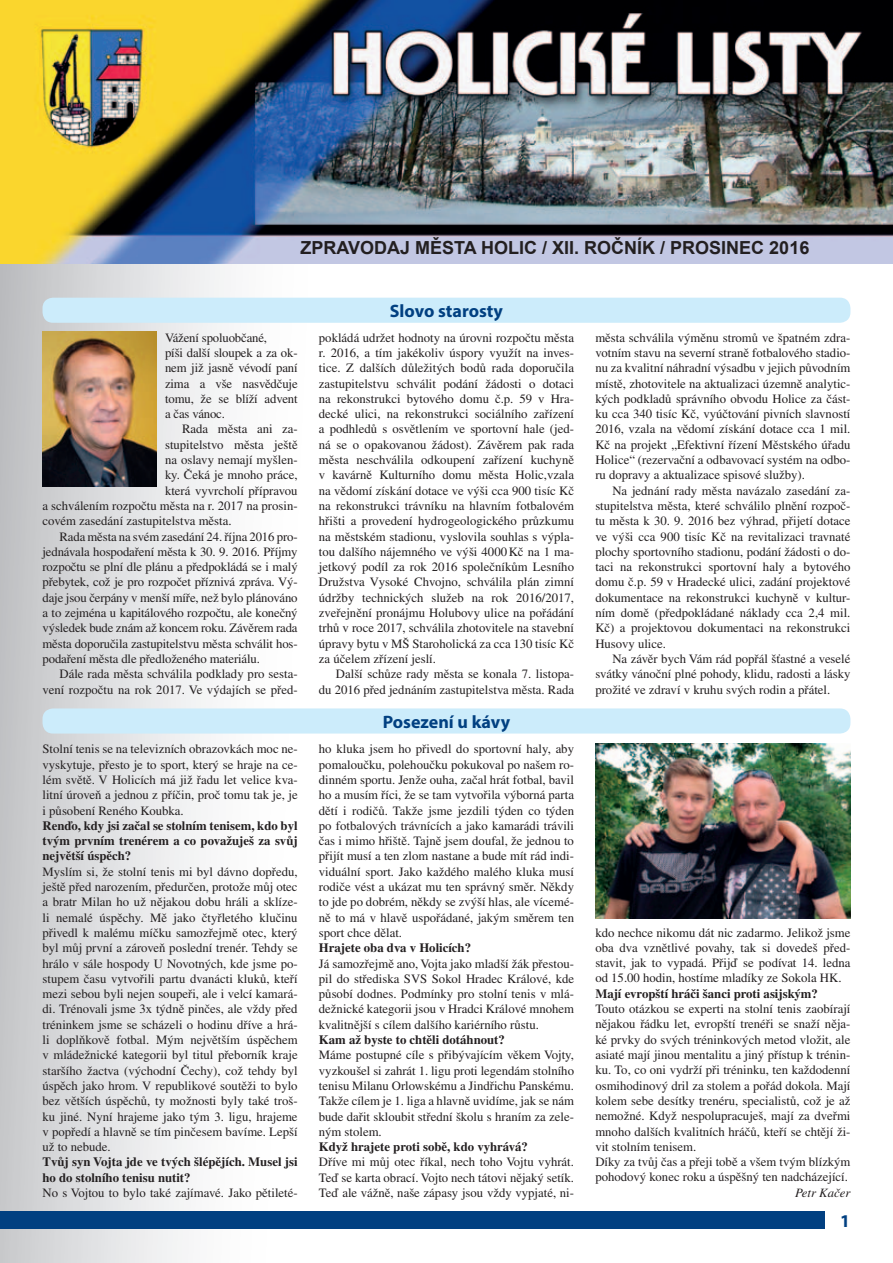
<style>
.page{position:relative;width:893px;height:1263px;background:#fff}
.page>*{position:absolute;margin:0;border:0;box-sizing:border-box;transform-origin:0 0}
.t1{font:700 18px "Arial";color:#231f20}
.t2{font:700 18px "Myriad Pro";color:#014081}
.t3{font:12.75px/15.3px "Times CE";color:#231f20;text-align:justify}
.t4{font:700 12.75px/15.3px "Times CE";color:#231f20;text-align:justify}
.t5{font:italic 12.75px "Times CE";color:#231f20}
</style>
<div class="page">
<div style="left:0;top:236px;width:308px;height:1027px;background:linear-gradient(to right,#c7c8cb,#fff)"></div>
<div style="left:0;top:1212px;width:825px;height:17px;background:#014081"></div>
<img style="left:43px;top:332px;width:114px;height:155px">
<img style="left:595px;top:744px;width:255px;height:174px">
<div style="left:43px;top:298px;width:807px;height:25px;background:#ccecfb;border-radius:10px"></div>
<div style="left:43px;top:708px;width:807px;height:25px;background:#ccecfb;border-radius:10px"></div>
<img style="left:0;top:0;width:893px;height:264px">
<h1 class="t1" style="left:301px;top:235px;width:510px">ZPRAVODAJ MĚSTA HOLIC / XII. ROČNÍK / PROSINEC 2016</h1>
<p class="t3" style="left:165px;top:330px;width:134px;text-align:left">Vážení spoluobčané,<br>píši další sloupek a za ok&shy;nem již jasně vévodí paní zima a vše nasvědčuje tomu, že se blíží advent a čas vánoc.</p>
<p class="t3" style="left:182px;top:421px;width:117px">Rada města ani za-</p>
<p class="t3" style="left:165px;top:437px;width:134px">stupitelstvo města ještě</p>
<p class="t3" style="left:165px;top:452px;width:134px">na oslavy nemají myšlen-</p>
<p class="t3" style="left:165px;top:467px;width:134px">ky. Čeká je mnoho práce,</p>
<p class="t3" style="left:165px;top:483px;width:134px">která vyvrcholí přípravou</p>
<p class="t3" style="left:43px;top:498px;width:257px">a schválením rozpočtu města na r. 2017 na prosin-</p>
<p class="t3" style="left:43px;top:513px;width:191px">covém zasedání zastupitelstva města.</p>
<p class="t3" style="left:60px;top:528px;width:240px">Rada města na svém zasedání 24. října 2016 pro-</p>
<p class="t3" style="left:43px;top:544px;width:257px">jednávala hospodaření města k 30. 9. 2016. Příjmy</p>
<p class="t3" style="left:43px;top:559px;width:257px">rozpočtu se plní dle plánu a předpokládá se i malý</p>
<p class="t3" style="left:43px;top:574px;width:257px">přebytek, což je pro rozpočet příznivá zpráva. Vý-</p>
<p class="t3" style="left:43px;top:590px;width:257px">daje jsou čerpány v menší míře, než bylo plánováno</p>
<p class="t3" style="left:43px;top:605px;width:257px">a to zejména u kapitálového rozpočtu, ale konečný</p>
<p class="t3" style="left:43px;top:620px;width:257px">výsledek bude znám až koncem roku. Závěrem rada</p>
<p class="t3" style="left:43px;top:636px;width:257px">města doporučila zastupitelstvu města schválit hos-</p>
<p class="t3" style="left:43px;top:651px;width:219px">podaření města dle předloženého materiálu.</p>
<p class="t3" style="left:60px;top:666px;width:240px">Dále rada města schválila podklady pro sesta-</p>
<p class="t3" style="left:43px;top:681px;width:257px">vení rozpočtu na rok 2017. Ve výdajích se před-</p>
<p class="t3" style="left:43px;top:741px;width:257px">Stolní tenis se na televizních obrazovkách moc ne&shy;vyskytuje, přesto je to sport, který se hraje na ce&shy;lém světě. V Holicích má již řadu let velice kva&shy;litní úroveň a jednou z příčin, proč tomu tak je, je i působení Reného Koubka.</p>
<p class="t4" style="left:43px;top:818px;width:257px">Renďo, kdy jsi začal se stolním tenisem, kdo byl tvým prvním trenérem a co považuješ za svůj největší úspěch?</p>
<p class="t3" style="left:43px;top:864px;width:257px">Myslím si, že stolní tenis mi byl dávno dopředu, ještě před narozením, předurčen, protože můj otec a bratr Milan ho už nějakou dobu hráli a sklíze&shy;li nemalé úspěchy. Mě jako čtyřletého klučinu přivedl k malému míčku samozřejmě otec, který byl můj první a zároveň poslední trenér. Tehdy se hrálo v sále hospody U Novotných, kde jsme po&shy;stupem času vytvořili partu dvanácti kluků, kteří mezi sebou byli nejen soupeři, ale i velcí kamará&shy;di. Trénovali jsme 3x týdně pinčes, ale vždy před tréninkem jsme se scházeli o hodinu dříve a hrá&shy;li doplňkově fotbal. Mým největším úspěchem v mládežnické kategorii byl titul přeborník kraje staršího žactva (východní Čechy), což tehdy byl úspěch jako hrom. V republikové soutěži to bylo bez větších úspěchů, ty možnosti byly také troš&shy;ku jiné. Nyní hrajeme jako tým 3. ligu, hrajeme v popředí a hlavně se tím pinčesem bavíme. Lepší už to nebude.</p>
<p class="t4" style="left:43px;top:1154px;width:257px">Tvůj syn Vojta jde ve tvých šlépějích. Musel jsi ho do stolního tenisu nutit?</p>
<p class="t3" style="left:43px;top:1185px;width:257px">No s Vojtou to bylo také zajímavé. Jako pětileté-</p>
<h1 class="t2" style="left:390px;top:300px;width:115px">Slovo starosty</h1>
<p class="t3" style="left:319px;top:330px;width:257px">pokládá udržet hodnoty na úrovni rozpočtu města r. 2016, a tím jakékoliv úspory využít na inves&shy;tice. Z dalších důležitých bodů rada doporučila zastupitelstvu schválit podání žádosti o dotaci na rekonstrukci bytového domu č.p. 59 v Hra&shy;decké ulici, na rekonstrukci sociálního zařízení a podhledů s osvětlením ve sportovní hale (jed&shy;ná se o opakovanou žádost). Závěrem pak rada města neschválila odkoupení zařízení kuchyně v kavárně Kulturního domu města Holic,vzala na vědomí získání dotace ve výši cca 900 tisíc Kč na rekonstrukci trávníku na hlavním fotbalovém hřišti a provedení hydrogeologického průzkumu na městském stadionu, vyslovila souhlas s výpla&shy;tou dalšího nájemného ve výši 4000 Kč na 1 ma&shy;jetkový podíl za rok 2016 společníkům Lesního Družstva Vysoké Chvojno, schválila plán zimní údržby technických služeb na rok 2016/2017, zveřejnění pronájmu Holubovy ulice na pořádání trhů v roce 2017, schválila zhotovitele na stavební úpravy bytu v MŠ Staroholická za cca 130 tisíc Kč za účelem zřízení jeslí.</p>
<p class="t3" style="left:319px;top:666px;width:257px;text-align:right">Další schůze rady města se konala 7. listopa-<br>du 2016 před jednáním zastupitelstva města. Rada</p>
<h1 class="t2" style="left:383px;top:710px;width:129px">Posezení u kávy</h1>
<p class="t3" style="left:319px;top:741px;width:257px">ho kluka jsem ho přivedl do sportovní haly, aby pomaloučku, polehoučku pokukoval po našem ro&shy;dinném sportu. Jenže ouha, začal hrát fotbal, bavil ho a musím říci, že se tam vytvořila výborná parta dětí i rodičů. Takže jsme jezdili týden co týden po fotbalových trávnících a jako kamarádi trávili čas i mimo hřiště. Tajně jsem doufal, že jednou to přijít musí a ten zlom nastane a bude mít rád indi&shy;viduální sport. Jako každého malého kluka musí rodiče vést a ukázat mu ten správný směr. Někdy to jde po dobrém, někdy se zvýší hlas, ale vícemé&shy;ně to má v hlavě uspořádané, jakým směrem ten sport chce dělat.</p>
<p class="t4" style="left:319px;top:940px;width:154px">Hrajete oba dva v Holicích?</p>
<p class="t3" style="left:319px;top:955px;width:257px">Já samozřejmě ano, Vojta jako mladší žák přestou&shy;pil do střediska SVS Sokol Hradec Králové, kde působí dodnes. Podmínky pro stolní tenis v mlá&shy;dežnické kategorii jsou v Hradci Králové mnohem kvalitnější s cílem dalšího kariérního růstu.</p>
<p class="t4" style="left:319px;top:1032px;width:187px">Kam až byste to chtěli dotáhnout?</p>
<p class="t3" style="left:319px;top:1047px;width:257px">Máme postupné cíle s přibývajícím věkem Vojty, vyzkoušel si zahrát 1. ligu proti legendám stolního tenisu Milanu Orlowskému a Jindřichu Panskému.<br>Takže cílem je 1. liga a hlavně uvidíme, jak se nám bude dařit skloubit střední školu s hraním za zele&shy;ným stolem.</p>
<p class="t4" style="left:319px;top:1139px;width:210px">Když hrajete proti sobě, kdo vyhrává?</p>
<p class="t3" style="left:319px;top:1154px;width:257px">Dříve mi můj otec říkal, nech toho Vojtu vyhrát.<br>Teď se karta obrací. Vojto nech tátovi nějaký setík.<br>Teď ale vážně, naše zápasy jsou vždy vypjaté, ni-</p>
<p class="t3" style="left:595px;top:330px;width:257px">města schválila výměnu stromů ve špatném zdra&shy;votním stavu na severní straně fotbalového stadio&shy;nu za kvalitní náhradní výsadbu v jejich původním místě, zhotovitele na aktualizaci územně analytic&shy;kých podkladů správního obvodu Holice za část&shy;ku cca 340 tisíc Kč, vyúčtování pivních slavností 2016, vzala na vědomí získání dotace cca 1 mil.<br>Kč na projekt „Efektivní řízení Městského úřadu Holice“ (rezervační a odbavovací systém na odbo&shy;ru dopravy a aktualizace spisové služby).</p>
<p class="t3" style="left:595px;top:483px;width:257px;text-indent:17px">Na jednání rady města navázalo zasedání za&shy;stupitelstva města, které schválilo plnění rozpoč&shy;tu města k 30. 9. 2016 bez výhrad, přijetí dotace ve výši cca 900 tisíc Kč na revitalizaci travnaté plochy sportovního stadionu, podání žádosti o do&shy;taci na rekonstrukci sportovní haly a bytového domu č.p. 59 v Hradecké ulici, zadání projektové dokumentace na rekonstrukci kuchyně v kultur&shy;ním domě (předpokládané náklady cca 2,4 mil.<br>Kč) a projektovou dokumentaci na rekonstrukci Husovy ulice.</p>
<p class="t3" style="left:595px;top:651px;width:257px;text-indent:17px">Na závěr bych Vám rád popřál šťastné a veselé svátky vánoční plné pohody, klidu, radosti a lásky prožité ve zdraví v kruhu svých rodin a přátel.</p>
<p class="t3" style="left:595px;top:924px;width:257px">kdo nechce nikomu dát nic zadarmo. Jelikož jsme oba dva vznětlivé povahy, tak si dovedeš před&shy;stavit, jak to vypadá. Přijď se podívat 14. ledna od 15.00 hodin, hostíme mladíky ze Sokola HK.</p>
<p class="t4" style="left:595px;top:986px;width:224px">Mají evropští hráči šanci proti asijským?</p>
<p class="t3" style="left:595px;top:1001px;width:257px;text-align:left">Touto otázkou se experti na stolní tenis zaobírají nějakou řádku let, evropští trenéři se snaží něja&shy;ké prvky do svých tréninkových metod vložit, ale asiaté mají jinou mentalitu a jiný přístup k trénin&shy;ku. To, co oni vydrží při tréninku, ten každodenní osmihodinový dril za stolem a pořád dokola. Mají kolem sebe desítky trenéru, specialistů, což je až nemožné. Když nespolupracuješ, mají za dveřmi mnoho dalších kvalitních hráčů, kteří se chtějí ži&shy;vit stolním tenisem.<br>Díky za tvůj čas a přeji tobě a všem tvým blízkým pohodový konec roku a úspěšný ten nadcházející.</p>
<p class="t5" style="left:795px;top:1185px;width:57px">Petr Kačer</p>
<h1 class="t2" style="left:840px;top:1209px;width:11px">1</h1>
</div>
